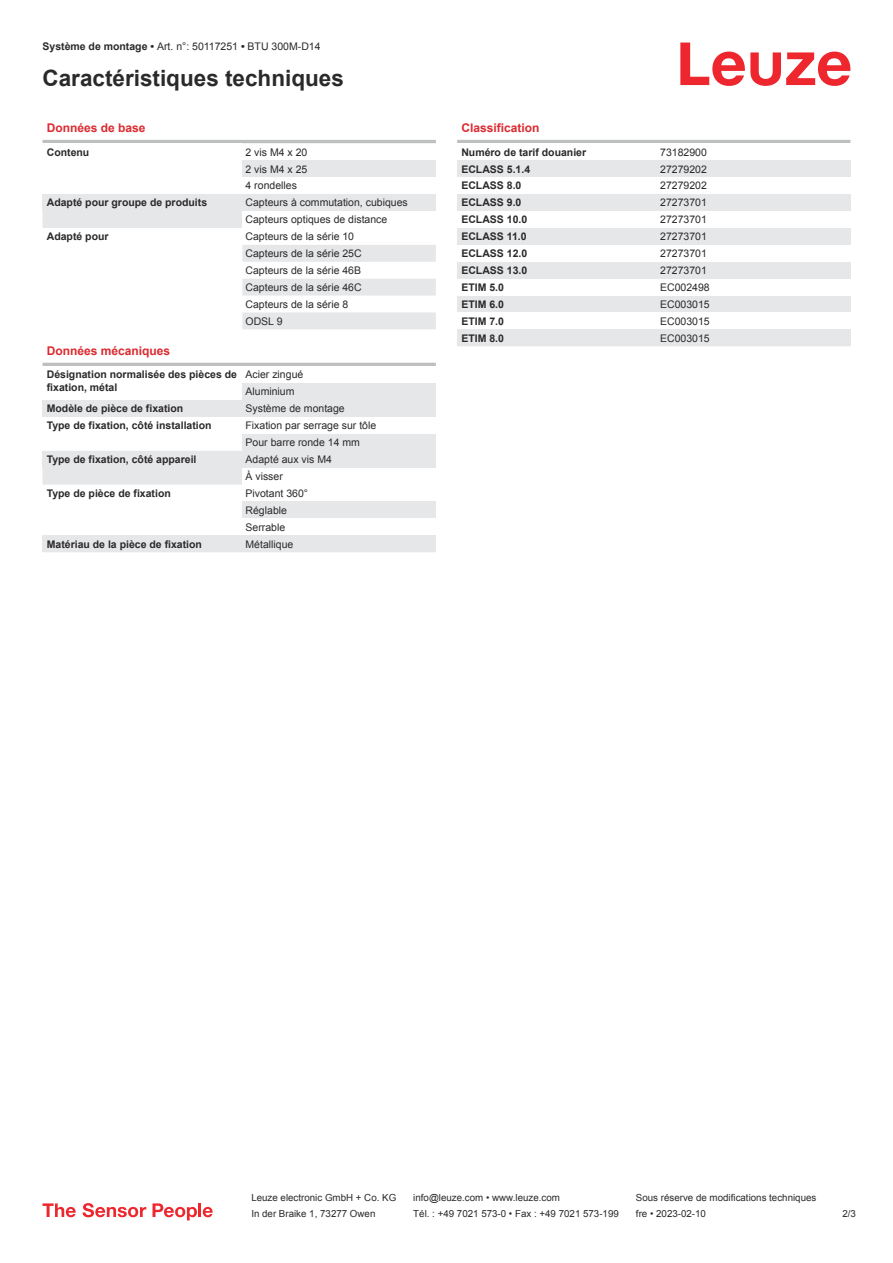
<style>
.page{position:relative;width:893px;height:1263px;background:#fff}
.page>*{position:absolute;margin:0;border:0;box-sizing:border-box;transform-origin:0 0}
.t1{font:700 22.5px "Arial";color:#2b292a}
.t2{font:700 12px "Arial";color:#db2a30}
.t3{font:10.5px/17px "Arial";color:#2b292a}
.t4{font:700 10.5px/12.6px "Arial";color:#2b292a}
.t5{font:9.75px "Arial";color:#2b292a}
.s1{font-weight:700}
</style>
<div class="page">
<svg style="left:680px;top:43px;width:170px;height:43px"></svg>
<svg style="left:43px;top:211px;width:199px;height:274px"></svg>
<hr style="left:43px;top:140px;width:393px;height:3px;background:#bdbfc1">
<svg style="left:242px;top:143px;width:194px;height:1px"></svg>
<div style="left:242px;top:160px;width:194px;height:17px;background:#e6e7e9"></div>
<div style="left:43px;top:194px;width:199px;height:17px;background:#e6e7e9"></div>
<div style="left:242px;top:194px;width:194px;height:17px;background:#e6e7e9"></div>
<div style="left:43px;top:228px;width:199px;height:17px;background:#fff"></div>
<svg style="left:242px;top:245px;width:194px;height:84px"></svg>
<div style="left:43px;top:346px;width:393px;height:18px;background:#fff"></div>
<hr style="left:43px;top:363px;width:393px;height:3px;background:#bdbfc1">
<div style="left:43px;top:366px;width:199px;height:30px;background:#fff"></div>
<div style="left:242px;top:383px;width:194px;height:17px;background:#e6e7e9"></div>
<div style="left:43px;top:400px;width:199px;height:17px;background:#e6e7e9"></div>
<div style="left:242px;top:400px;width:194px;height:17px;background:#e6e7e9"></div>
<div style="left:43px;top:417px;width:199px;height:17px;background:#fff"></div>
<div style="left:242px;top:434px;width:194px;height:17px;background:#e6e7e9"></div>
<div style="left:43px;top:451px;width:199px;height:17px;background:#e6e7e9"></div>
<div style="left:242px;top:451px;width:194px;height:17px;background:#e6e7e9"></div>
<div style="left:242px;top:501px;width:194px;height:17px;background:#e6e7e9"></div>
<div style="left:43px;top:535px;width:199px;height:17px;background:#e6e7e9"></div>
<div style="left:242px;top:535px;width:194px;height:17px;background:#e6e7e9"></div>
<hr style="left:457px;top:140px;width:393px;height:3px;background:#bdbfc1">
<div style="left:457px;top:160px;width:200px;height:17px;background:#e6e7e9"></div>
<div style="left:657px;top:160px;width:193px;height:17px;background:#e6e7e9"></div>
<div style="left:457px;top:194px;width:200px;height:17px;background:#e6e7e9"></div>
<div style="left:657px;top:194px;width:193px;height:17px;background:#e6e7e9"></div>
<div style="left:457px;top:228px;width:200px;height:17px;background:#e6e7e9"></div>
<div style="left:657px;top:228px;width:193px;height:17px;background:#e6e7e9"></div>
<div style="left:457px;top:262px;width:200px;height:17px;background:#e6e7e9"></div>
<div style="left:657px;top:262px;width:193px;height:17px;background:#e6e7e9"></div>
<div style="left:457px;top:296px;width:200px;height:16px;background:#e6e7e9"></div>
<div style="left:657px;top:296px;width:193px;height:16px;background:#e6e7e9"></div>
<div style="left:457px;top:329px;width:200px;height:17px;background:#e6e7e9"></div>
<div style="left:657px;top:329px;width:193px;height:17px;background:#e6e7e9"></div>
<svg style="left:43px;top:1203px;width:33px;height:14px"></svg>
<svg style="left:83px;top:1203px;width:63px;height:14px"></svg>
<svg style="left:153px;top:1203px;width:44px;height:17px"></svg>
<hr style="left:198px;top:1203px;width:3px;height:14px;background:#ed272d">
<svg style="left:203px;top:1207px;width:10px;height:10px"></svg>
<p class="t3" style="left:43px;top:39px;width:280px"><span class="s1">Système de montage •</span> Art. n°: 50117251 <span class="s1">•</span> BTU 300M-D14</p>
<h1 class="t1" style="left:43px;top:70px;width:303px">Caractéristiques techniques</h1>
<p class="t2" style="left:47px;top:123px;width:100px">Données de base</p>
<p class="t4" style="left:47px;top:147px;width:44px">Contenu</p>
<p class="t3" style="left:246px;top:144px;width:63px;text-align:justify">2 vis M4 x 20<br>2 vis M4 x 25<br>4 rondelles</p>
<p class="t4" style="left:47px;top:197px;width:162px">Adapté pour groupe de produits</p>
<p class="t3" style="left:246px;top:195px;width:164px">Capteurs à commutation, cubiques<br>Capteurs optiques de distance</p>
<p class="t4" style="left:47px;top:231px;width:63px">Adapté pour</p>
<p class="t3" style="left:246px;top:229px;width:118px">Capteurs de la série 10<br>Capteurs de la série 25C<br>Capteurs de la série 46B<br>Capteurs de la série 46C<br>Capteurs de la série 8<br>ODSL 9</p>
<p class="t2" style="left:47px;top:346px;width:125px">Données mécaniques</p>
<p class="t4" style="left:47px;top:369px;width:192px">Désignation normalisée des pièces de fixation, métal</p>
<p class="t3" style="left:246px;top:367px;width:59px">Acier zingué<br>Aluminium</p>
<p class="t4" style="left:47px;top:403px;width:138px">Modèle de pièce de fixation</p>
<p class="t3" style="left:246px;top:401px;width:101px">Système de montage</p>
<p class="t4" style="left:47px;top:420px;width:166px">Type de fixation, côté installation</p>
<p class="t3" style="left:246px;top:418px;width:132px">Fixation par serrage sur tôle<br>Pour barre ronde 14 mm</p>
<p class="t4" style="left:47px;top:454px;width:151px">Type de fixation, côté appareil</p>
<p class="t3" style="left:246px;top:452px;width:88px">Adapté aux vis M4<br>À visser</p>
<p class="t4" style="left:47px;top:488px;width:126px">Type de pièce de fixation</p>
<p class="t3" style="left:246px;top:486px;width:64px">Pivotant 360°<br>Réglable<br>Serrable</p>
<p class="t4" style="left:47px;top:538px;width:157px">Matériau de la pièce de fixation</p>
<p class="t3" style="left:246px;top:536px;width:49px">Métallique</p>
<p class="t2" style="left:461px;top:123px;width:80px">Classification</p>
<p class="t4" style="left:461px;top:147px;width:126px">Numéro de tarif douanier</p>
<p class="t3" style="left:660px;top:144px;width:48px">73182900</p>
<p class="t4" style="left:461px;top:164px;width:70px">ECLASS 5.1.4</p>
<p class="t3" style="left:660px;top:161px;width:48px">27279202</p>
<p class="t4" style="left:461px;top:180px;width:62px">ECLASS 8.0</p>
<p class="t3" style="left:660px;top:178px;width:48px">27279202</p>
<p class="t4" style="left:461px;top:197px;width:62px">ECLASS 9.0</p>
<p class="t3" style="left:660px;top:195px;width:48px">27273701</p>
<p class="t4" style="left:461px;top:214px;width:67px">ECLASS 10.0</p>
<p class="t3" style="left:660px;top:212px;width:48px">27273701</p>
<p class="t4" style="left:461px;top:231px;width:67px">ECLASS 11.0</p>
<p class="t3" style="left:660px;top:229px;width:48px">27273701</p>
<p class="t4" style="left:461px;top:248px;width:67px">ECLASS 12.0</p>
<p class="t3" style="left:660px;top:246px;width:48px">27273701</p>
<p class="t4" style="left:461px;top:265px;width:67px">ECLASS 13.0</p>
<p class="t3" style="left:660px;top:263px;width:48px">27273701</p>
<p class="t4" style="left:461px;top:282px;width:44px">ETIM 5.0</p>
<p class="t3" style="left:660px;top:280px;width:51px">EC002498</p>
<p class="t4" style="left:461px;top:299px;width:44px">ETIM 6.0</p>
<p class="t3" style="left:660px;top:297px;width:51px">EC003015</p>
<p class="t4" style="left:461px;top:316px;width:44px">ETIM 7.0</p>
<p class="t3" style="left:660px;top:313px;width:51px">EC003015</p>
<p class="t4" style="left:461px;top:333px;width:44px">ETIM 8.0</p>
<p class="t3" style="left:660px;top:330px;width:51px">EC003015</p>
<p class="t5" style="left:251px;top:1194px;width:146px">Leuze electronic GmbH + Co. KG</p>
<p class="t5" style="left:413px;top:1194px;width:148px">info@leuze.com • www.leuze.com</p>
<p class="t5" style="left:636px;top:1194px;width:182px">Sous réserve de modifications techniques</p>
<p class="t5" style="left:251px;top:1210px;width:126px">In der Braike 1, 73277 Owen</p>
<p class="t5" style="left:413px;top:1210px;width:207px">Tél. : +49 7021 573-0 • Fax : +49 7021 573-199</p>
<p class="t5" style="left:636px;top:1210px;width:72px">fre • 2023-02-10</p>
<p class="t5" style="left:842px;top:1210px;width:15px">2 /3</p>
</div>
